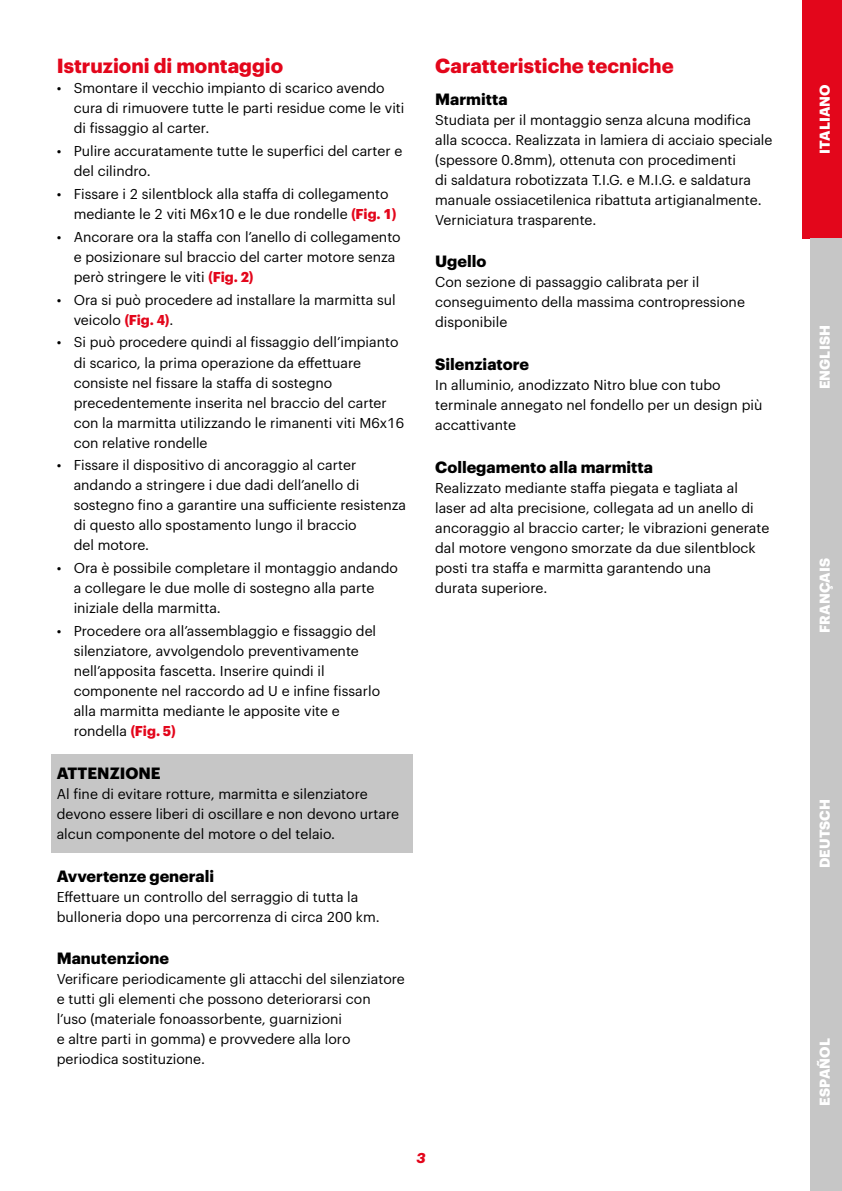
<style>
.page{position:relative;width:842px;height:1191px;background:#fff}
.page>*{position:absolute;margin:0;border:0;box-sizing:border-box;transform-origin:0 0}
.Sottotitolo_10_pt{font:700 20px "Graphik";color:#e3061b}
.Titoletto_nel_testo{font:700 16px "Graphik";color:#000}
.NOTE_-_titoletto{font:700 16px "Graphik";color:#000}
.Testo_Normale_7_pt{font:14px/20px "Graphik";color:#000}
.NOTE_-_testo{font:14px/20px "Graphik";color:#000}
.t1{font:700 14px "Graphik";letter-spacing:.005em;color:#fff}
.t2{font:italic 700 14px "Graphik";color:#e3061b}
.s1{font-weight:700;color:#e3061b}
</style>
<div class="page">
<div style="left:802px;top:0;width:40px;height:238px;background:#e3061b"></div>
<div style="left:811px;top:952px;width:31px;height:239px;background:#c6c6c6"></div>
<div style="left:811px;top:476px;width:31px;height:238px;background:#c6c6c6"></div>
<div style="left:811px;top:714px;width:31px;height:238px;background:#c6c6c6"></div>
<div style="left:811px;top:238px;width:31px;height:238px;background:#c6c6c6"></div>
<div style="left:51px;top:754px;width:361px;height:39px;background:#c6c6c6"></div>
<div style="left:51px;top:776px;width:361px;height:76px;background:#c6c6c6"></div>
<p class="Sottotitolo_10_pt" style="left:57px;top:50px;width:228px">Istruzioni di montaggio</p>
<p class="Testo_Normale_7_pt" style="left:74px;top:77px;width:332px;text-indent:-17px">• Smontare il vecchio impianto di scarico avendo cura di rimuovere tutte le parti residue come le viti di fissaggio al carter.</p>
<p class="Testo_Normale_7_pt" style="left:74px;top:140px;width:330px;text-indent:-17px">• Pulire accuratamente tutte le superfici del carter e del cilindro.</p>
<p class="Testo_Normale_7_pt" style="left:74px;top:183px;width:324px;text-indent:-17px">• Fissare i 2 silentblock alla staffa di collegamento mediante le 2 viti M6x10 e le due rondelle <span class="s1">(Fig. 1)</span></p>
<p class="Testo_Normale_7_pt" style="left:74px;top:225px;width:329px;text-indent:-17px">• Ancorare ora la staffa con l’anello di collegamento e posizionare sul braccio del carter motore senza però stringere le viti <span class="s1">(Fig. 2)</span></p>
<p class="Testo_Normale_7_pt" style="left:74px;top:288px;width:324px;text-indent:-17px">• Ora si può procedere ad installare la marmitta sul veicolo <span class="s1">(Fig. 4)</span>.</p>
<p class="Testo_Normale_7_pt" style="left:74px;top:331px;width:332px;text-indent:-17px">• Si può procedere quindi al fissaggio dell’impianto di scarico, la prima operazione da effettuare consiste nel fissare la staffa di sostegno precedentemente inserita nel braccio del carter con la marmitta utilizzando le rimanenti viti M6x16 con relative rondelle</p>
<p class="Testo_Normale_7_pt" style="left:74px;top:454px;width:334px;text-indent:-17px">• Fissare il dispositivo di ancoraggio al carter andando a stringere i due dadi dell’anello di sostegno fino a garantire una sufficiente resistenza di questo allo spostamento lungo il braccio<br>del motore.</p>
<p class="Testo_Normale_7_pt" style="left:74px;top:557px;width:326px;text-indent:-17px">• Ora è possibile completare il montaggio andando a collegare le due molle di sostegno alla parte iniziale della marmitta.</p>
<p class="Testo_Normale_7_pt" style="left:74px;top:620px;width:308px;text-indent:-17px">• Procedere ora all’assemblaggio e fissaggio del silenziatore, avvolgendolo preventivamente nell’apposita fascetta. Inserire quindi il componente nel raccordo ad U e infine fissarlo alla marmitta mediante le apposite vite e rondella <span class="s1">(Fig. 5)</span></p>
<p class="NOTE_-_titoletto" style="left:57px;top:760px;width:105px">ATTENZIONE</p>
<p class="NOTE_-_testo" style="left:57px;top:782px;width:344px">Al fine di evitare rotture, marmitta e silenziatore devono essere liberi di oscillare e non devono urtare alcun componente del motore o del telaio.</p>
<p class="Titoletto_nel_testo" style="left:57px;top:863px;width:159px">Avvertenze generali</p>
<p class="Testo_Normale_7_pt" style="left:57px;top:885px;width:324px">Effettuare un controllo del serraggio di tutta la bulloneria dopo una percorrenza di circa 200 km.</p>
<p class="Titoletto_nel_testo" style="left:57px;top:946px;width:114px">Manutenzione</p>
<p class="Testo_Normale_7_pt" style="left:57px;top:968px;width:350px">Verificare periodicamente gli attacchi del silenziatore e tutti gli elementi che possono deteriorarsi con<br>l’uso (materiale fonoassorbente, guarnizioni<br>e altre parti in gomma) e provvedere alla loro periodica sostituzione.</p>
<p class="Sottotitolo_10_pt" style="left:435px;top:50px;width:240px">Caratteristiche tecniche</p>
<p class="Titoletto_nel_testo" style="left:435px;top:86px;width:74px">Marmitta</p>
<p class="Testo_Normale_7_pt" style="left:435px;top:108px;width:339px">Studiata per il montaggio senza alcuna modifica alla scocca. Realizzata in lamiera di acciaio speciale (spessore 0.8mm), ottenuta con procedimenti<br>di saldatura robotizzata T.I.G. e M.I.G. e saldatura manuale ossiacetilenica ribattuta artigianalmente.<br>Verniciatura trasparente.</p>
<p class="Titoletto_nel_testo" style="left:435px;top:249px;width:53px">Ugello</p>
<p class="Testo_Normale_7_pt" style="left:435px;top:271px;width:311px">Con sezione di passaggio calibrata per il conseguimento della massima contropressione disponibile</p>
<p class="Titoletto_nel_testo" style="left:435px;top:352px;width:95px">Silenziatore</p>
<p class="Testo_Normale_7_pt" style="left:435px;top:374px;width:329px">In alluminio, anodizzato Nitro blue con tubo terminale annegato nel fondello per un design più accattivante</p>
<p class="Titoletto_nel_testo" style="left:435px;top:454px;width:219px">Collegamento alla marmitta</p>
<p class="Testo_Normale_7_pt" style="left:435px;top:476px;width:336px">Realizzato mediante staffa piegata e tagliata al laser ad alta precisione, collegata ad un anello di ancoraggio al braccio carter; le vibrazioni generate dal motore vengono smorzate da due silentblock posti tra staffa e marmitta garantendo una<br>durata superiore.</p>
<p class="t2" style="left:417px;top:1146px;width:11px">3</p>
<p class="t1" style="left:814px;top:154px;width:71px;rotate:-90deg">ITALIANO</p>
<p class="t1" style="left:814px;top:389px;width:65px;rotate:-90deg">ENGLISH</p>
<p class="t1" style="left:814px;top:633px;width:76px;rotate:-90deg">FRANÇAIS</p>
<p class="t1" style="left:814px;top:868px;width:71px;rotate:-90deg">DEUTSCH</p>
<p class="t1" style="left:814px;top:1105px;width:69px;rotate:-90deg">ESPAÑOL</p>
</div>
